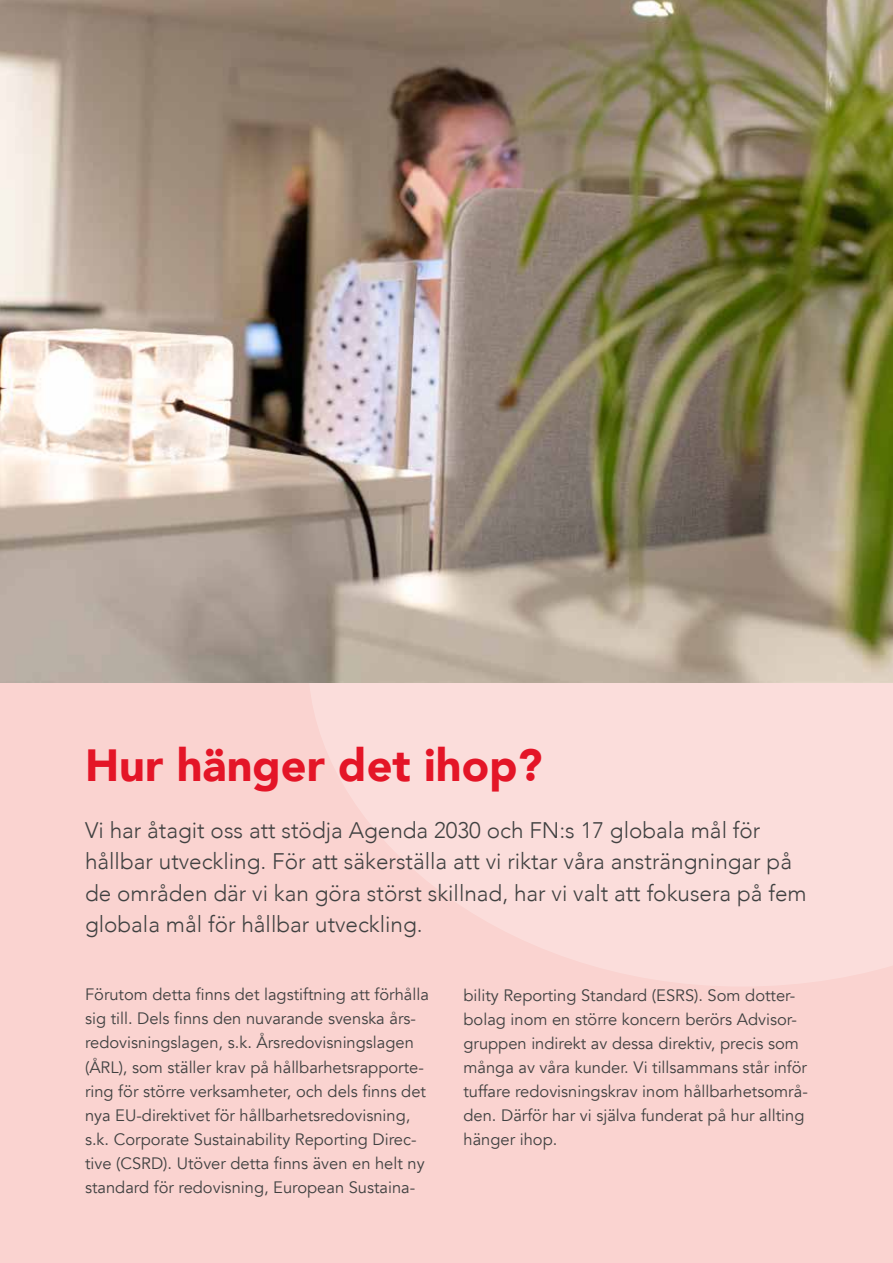
<style>
.page{position:relative;width:893px;height:1263px;background:#fad3d0}
.page>*{position:absolute;margin:0;border:0;box-sizing:border-box;transform-origin:0 0}
.t1{font:900 45px "Avenir";color:#e41527}
.t2{font:300 22.5px/31.5px "Avenir";color:#404141}
.t3{font:16.5px/24px "Avenir";color:#404141}
</style>
<div class="page">
<svg style="left:308px;top:682px;width:585px;height:304px;fill:#fbdddb"></svg>
<img style="left:0;top:0;width:893px;height:682px">
<h1 class="t1" style="left:85px;top:726px;width:459px">Hur hänger det ihop?</h1>
<p class="t2" style="left:85px;top:814px;width:723px">Vi har åtagit oss att stödja Agenda 2030 och FN:s 17 globala mål för hållbar utveckling. För att säkerställa att vi riktar våra ansträngningar på de områden där vi kan göra störst skillnad, har vi valt att fokusera på fem globala mål för hållbar utveckling.</p>
<p class="t3" style="left:85px;top:983px;width:345px">Förutom detta finns det lagstiftning att förhålla sig till. Dels finns den nuvarande svenska års&shy;redovisningslagen, s.k. Årsredovisningslagen (ÅRL), som ställer krav på hållbarhetsrapporte&shy;ring för större verksamheter, och dels finns det nya EU-direktivet för hållbarhetsredovisning, s.k. Corporate Sustainability Reporting Direc&shy;tive (CSRD). Utöver detta finns även en helt ny standard för redovisning, European Sustaina-</p>
<p class="t3" style="left:463px;top:983px;width:346px">bility Reporting Standard (ESRS). Som dotter&shy;bolag inom en större koncern berörs Advisor&shy;gruppen indirekt av dessa direktiv, precis som många av våra kunder. Vi tillsammans står inför tuffare redovisningskrav inom hållbarhetsområ&shy;den. Därför har vi själva funderat på hur allting hänger ihop.</p>
</div>
